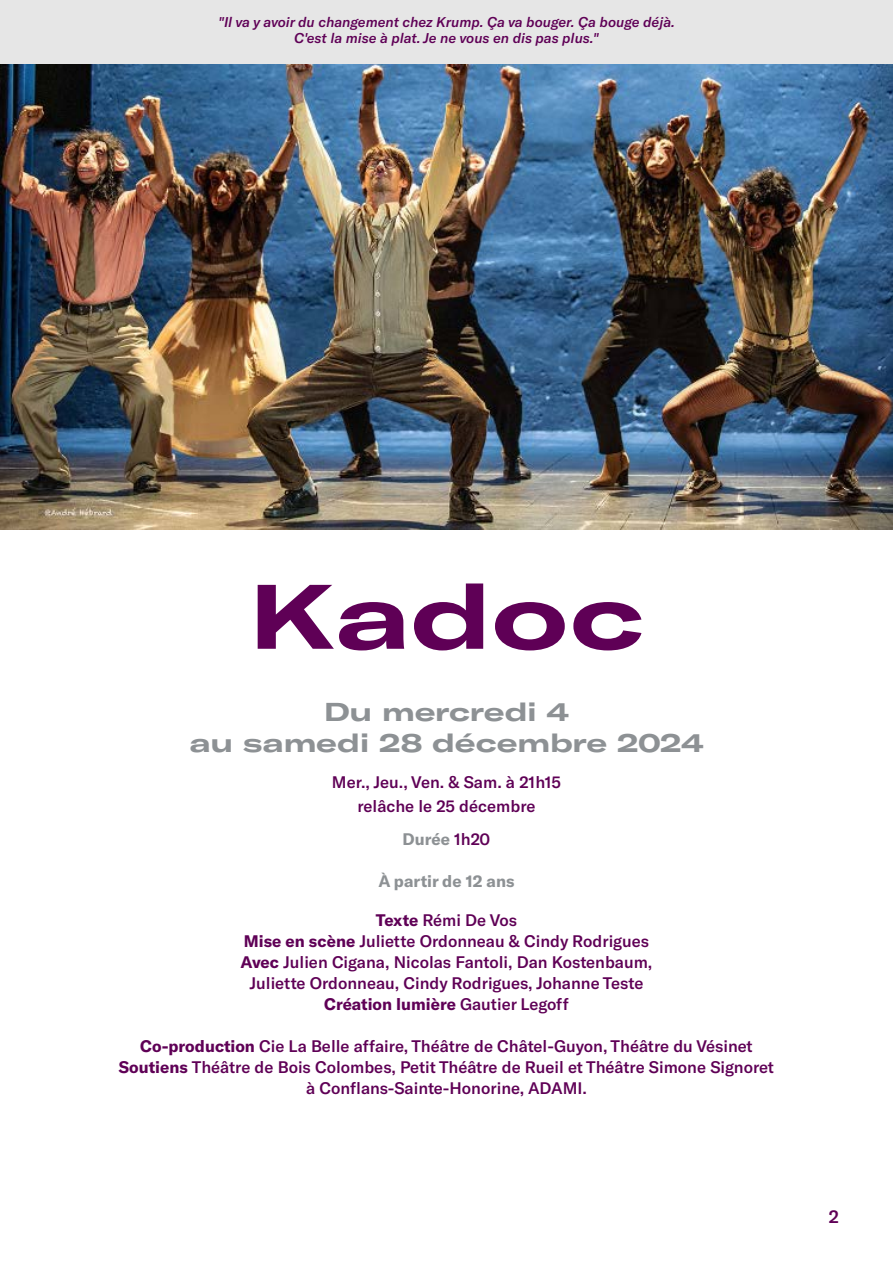
<style>
.page{position:relative;width:893px;height:1263px;background:#fff}
.page>*{position:absolute;margin:0;border:0;box-sizing:border-box;transform-origin:0 0}
.t1{font:700 expanded 90px "GT America";letter-spacing:.02em;color:#5f0056}
.t2{font:700 expanded 25.5px "GT America";color:#8d9194}
.t3{font:500 18px "GT America";color:#5f0056}
.t4{font:500 16.5px/21px "GT America";color:#5f0056;text-align:center}
.t5{font:700 16.5px "GT America";color:#5f0056}
.t6{font:700 16.5px "GT America";color:#8d9194}
.t7{font:italic 500 13.95px "GT America";color:#5f0056}
.s1{font-weight:500;color:#5f0056}
.s2{font-weight:700}
.s3{font-weight:500}
</style>
<div class="page">
<div style="left:0;top:0;width:893px;height:64px;background:#e6e6e6"></div>
<img style="left:0;top:64px;width:893px;height:465px">
<p class="t7" style="left:218px;top:13px;width:458px">"Il va y avoir du changement chez Krump. Ça va bouger. Ça bouge déjà.</p>
<p class="t7" style="left:294px;top:30px;width:306px">C'est la mise à plat. Je ne vous en dis pas plus."</p>
<p class="t1" style="left:249px;top:561px;width:396px">Kadoc</p>
<p class="t2" style="left:324px;top:696px;width:246px">Du mercredi 4</p>
<p class="t2" style="left:190px;top:727px;width:515px">au samedi 28 décembre 2024</p>
<p class="t4" style="left:332px;top:772px;width:231px">Mer., Jeu., Ven. &amp; Sam. à 21h15</p>
<p class="t4" style="left:357px;top:796px;width:180px">relâche le 25 décembre</p>
<p class="t6" style="left:403px;top:829px;width:89px">Durée <span class="s1">1h20</span></p>
<p class="t6" style="left:378px;top:871px;width:138px">À partir de 12 ans</p>
<p class="t4" style="left:376px;top:910px;width:143px"><span class="s2">Texte</span> Rémi De Vos</p>
<p class="t4" style="left:244px;top:931px;width:407px"><span class="s2">Mise en scène</span> Juliette Ordonneau &amp; Cindy Rodrigues</p>
<p class="t4" style="left:241px;top:952px;width:413px"><span class="s2">Avec</span> Julien Cigana, Nicolas Fantoli, Dan Kostenbaum,<br>Juliette Ordonneau, Cindy Rodrigues, Johanne Teste</p>
<p class="t5" style="left:324px;top:994px;width:246px">Création lumière <span class="s3">Gautier Legoff</span></p>
<p class="t4" style="left:140px;top:1036px;width:614px"><span class="s2">Co-production</span> Cie La Belle affaire, Théâtre de Châtel-Guyon, Théâtre du Vésinet</p>
<p class="t4" style="left:119px;top:1057px;width:657px"><span class="s2">Soutiens</span> Théâtre de Bois Colombes, Petit Théâtre de Rueil et Théâtre Simone Signoret</p>
<p class="t4" style="left:306px;top:1078px;width:282px">à Conflans-Sainte-Honorine, ADAMI.</p>
<p class="t3" style="left:829px;top:1206px;width:12px">2</p>
</div>
